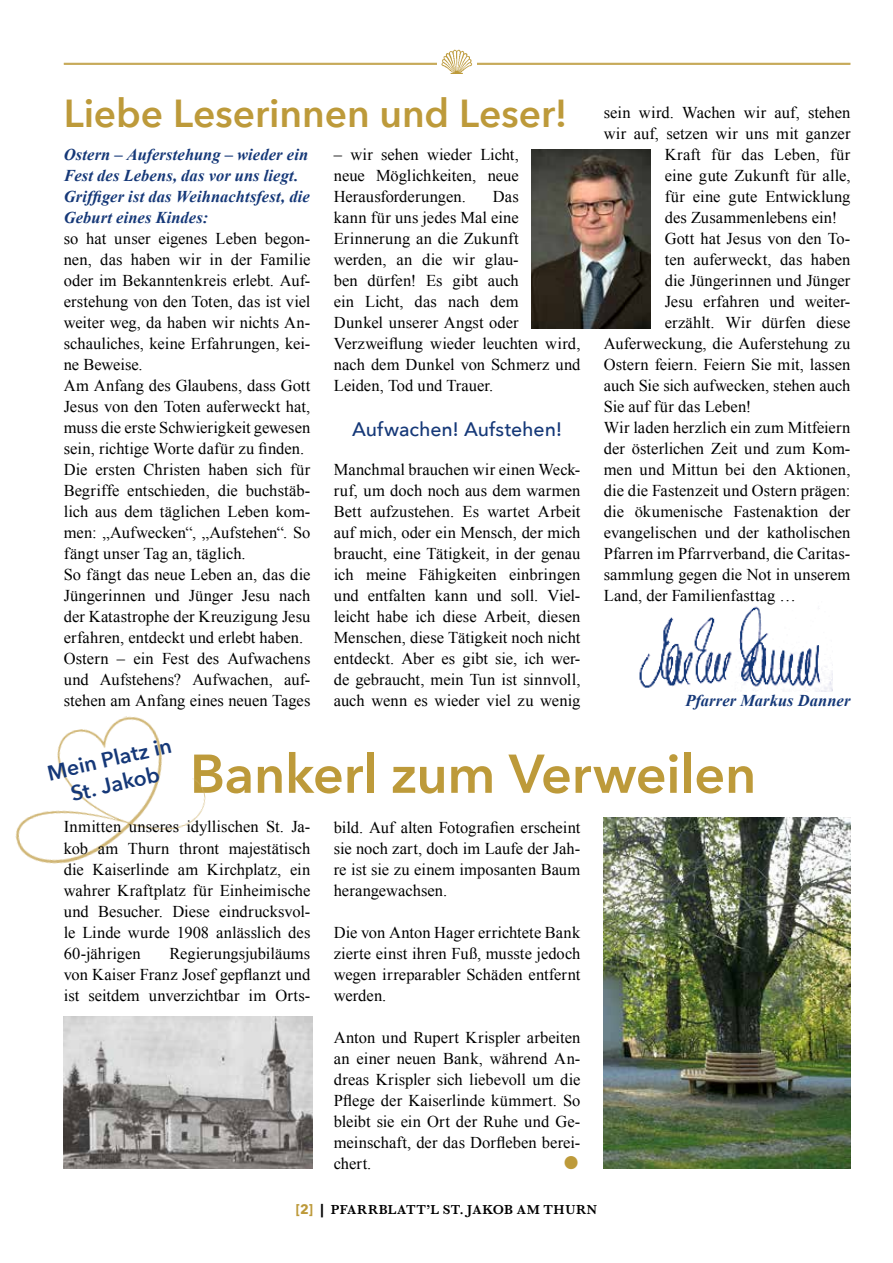
<style>
.page{position:relative;width:893px;height:1263px;background:#fff}
.page>*{position:absolute;margin:0;border:0;box-sizing:border-box;transform-origin:0 0}
.t1{font:600 54px "Avenir Next";letter-spacing:-.005em;color:#bd9a3a}
.t2{font:600 39px "Avenir Next";color:#bd9a3a}
.t3{font:30px "Times New Roman";color:#bd9a3a}
.t4{font:600 21.3px/25.5px "Avenir Next";color:#153878;text-align:center}
.t5{font:500 19.5px "Avenir Next";letter-spacing:-.005em;color:#153878}
.t6{font:16.5px/21px "Times New Roman";letter-spacing:.005em;color:#000;text-align:justify}
.t7{font:italic 700 16.5px/21px "Times New Roman";letter-spacing:.005em;color:#153878}
.t8{font:600 13.5px "Baskerville";letter-spacing:.045em;color:#000}
.s1{font-family:"Avenir Next";font-weight:700;color:#bd9a3a}
.s2{font-family:"Avenir Next";font-weight:700}
</style>
<div class="page">
<hr style="left:64px;top:63px;width:786px;height:1px;background:#bd9a3a">
<hr style="left:64px;top:64px;width:786px;height:1px;background:#bd9a3a">
<div style="left:437px;top:50px;width:40px;height:24px;background:#fff"></div>
<img style="left:442px;top:50px;width:30px;height:24px">
<img style="left:15px;top:716px;width:191px;height:148px">
<img style="left:639px;top:606px;width:193px;height:85px">
<img style="left:64px;top:1016px;width:248px;height:152px">
<img style="left:532px;top:150px;width:119px;height:178px">
<img style="left:604px;top:818px;width:246px;height:350px">
<h2 class="t2" style="left:64px;top:80px;width:506px">Liebe Leserinnen und Leser!</h2>
<p class="t7" style="left:64px;top:144px;width:247px">Ostern – Auferstehung – wieder ein<br>Fest des Lebens, das vor uns liegt.<br>Griffiger ist das Weihnachtsfest, die<br>Geburt eines Kindes:</p>
<p class="t6" style="left:64px;top:228px;width:248px;text-align:left">so hat unser eigenes Leben begon&shy;nen, das haben wir in der Familie oder im Bekanntenkreis erlebt. Auf&shy;erstehung von den Toten, das ist viel weiter weg, da haben wir nichts An&shy;schauliches, keine Erfahrungen, kei&shy;ne Beweise.<br>Am Anfang des Glaubens, dass Gott Jesus von den Toten auferweckt hat, muss die erste Schwierigkeit gewesen sein, richtige Worte dafür zu finden.<br>Die ersten Christen haben sich für Begriffe entschieden, die buchstäb&shy;lich aus dem täglichen Leben kom&shy;men: „Aufwecken“, „Aufstehen“. So fängt unser Tag an, täglich.<br>So fängt das neue Leben an, das die Jüngerinnen und Jünger Jesu nach der Katastrophe der Kreuzigung Jesu erfahren, entdeckt und erlebt haben.<br>Ostern – ein Fest des Aufwachens und Aufstehens? Aufwachen, auf&shy;stehen am Anfang eines neuen Tages</p>
<p class="t6" style="left:334px;top:144px;width:186px">– wir sehen wieder Licht, neue Möglichkeiten, neue Herausforderungen.</p>
<p class="t6" style="left:334px;top:186px;width:248px;text-align:left;text-indent:159px">Das<br>kann für uns jedes Mal eine<br>Erinnerung an die Zukunft<br>werden, an die wir glau-<br>ben dürfen! Es gibt auch<br>ein Licht, das nach dem<br>Dunkel unserer Angst oder<br>Verzweiflung wieder leuchten wird, nach dem Dunkel von Schmerz und<br>Leiden, Tod und Trauer.</p>
<p class="t5" style="left:352px;top:412px;width:212px">Aufwachen! Aufstehen!</p>
<p class="t6" style="left:334px;top:459px;width:248px">Manchmal brauchen wir einen Weck&shy;ruf, um doch noch aus dem warmen Bett aufzustehen. Es wartet Arbeit auf mich, oder ein Mensch, der mich braucht, eine Tätigkeit, in der genau ich meine Fähigkeiten einbringen und entfalten kann und soll. Viel&shy;leicht habe ich diese Arbeit, diesen Menschen, diese Tätigkeit noch nicht entdeckt. Aber es gibt sie, ich wer&shy;de gebraucht, mein Tun ist sinnvoll, auch wenn es wieder viel zu wenig</p>
<p class="t6" style="left:604px;top:102px;width:248px">sein wird. Wachen wir auf, stehen</p>
<p class="t6" style="left:604px;top:123px;width:248px">wir auf, setzen wir uns mit ganzer</p>
<p class="t6" style="left:665px;top:144px;width:187px">Kraft für das Leben, für</p>
<p class="t6" style="left:665px;top:165px;width:187px">eine gute Zukunft für alle,</p>
<p class="t6" style="left:665px;top:186px;width:187px">für eine gute Entwicklung</p>
<p class="t6" style="left:665px;top:207px;width:174px">des Zusammenlebens ein!</p>
<p class="t6" style="left:665px;top:228px;width:187px">Gott hat Jesus von den To-</p>
<p class="t6" style="left:665px;top:249px;width:187px">ten auferweckt, das haben</p>
<p class="t6" style="left:665px;top:270px;width:187px">die Jüngerinnen und Jünger</p>
<p class="t6" style="left:665px;top:291px;width:187px">Jesu erfahren und weiter-</p>
<p class="t6" style="left:665px;top:312px;width:187px">erzählt. Wir dürfen diese</p>
<p class="t6" style="left:604px;top:333px;width:248px">Auferweckung, die Auferstehung zu</p>
<p class="t6" style="left:604px;top:354px;width:248px">Ostern feiern. Feiern Sie mit, lassen</p>
<p class="t6" style="left:604px;top:375px;width:248px">auch Sie sich aufwecken, stehen auch</p>
<p class="t6" style="left:604px;top:396px;width:149px">Sie auf für das Leben!</p>
<p class="t6" style="left:604px;top:417px;width:248px">Wir laden herzlich ein zum Mitfeiern</p>
<p class="t6" style="left:604px;top:438px;width:248px">der österlichen Zeit und zum Kom-</p>
<p class="t6" style="left:604px;top:459px;width:248px">men und Mittun bei den Aktionen,</p>
<p class="t6" style="left:604px;top:480px;width:248px">die die Fastenzeit und Ostern prägen:</p>
<p class="t6" style="left:604px;top:501px;width:248px">die ökumenische Fastenaktion der</p>
<p class="t6" style="left:604px;top:522px;width:248px">evangelischen und der katholischen</p>
<p class="t6" style="left:604px;top:543px;width:248px">Pfarren im Pfarrverband, die Caritas-</p>
<p class="t6" style="left:604px;top:564px;width:248px">sammlung gegen die Not in unserem</p>
<p class="t6" style="left:604px;top:585px;width:194px">Land, der Familienfasttag …</p>
<p class="t7" style="left:685px;top:690px;width:167px">Pfarrer Markus Danner</p>
<p class="t4" style="left:45px;top:760px;width:128px;rotate:-13deg">Mein Platz in<br>St. Jakob</p>
<h1 class="t1" style="left:190px;top:728px;width:568px">Bankerl zum Verweilen</h1>
<p class="t6" style="left:64px;top:816px;width:248px">Inmitten unseres idyllischen St. Ja&shy;kob am Thurn thront majestätisch die Kaiserlinde am Kirchplatz, ein wahrer Kraftplatz für Einheimische und Besucher. Diese eindrucksvol&shy;le Linde wurde 1908 anlässlich des 60-jährigen</p>
<p class="t6" style="left:64px;top:942px;width:248px;text-indent:106px">Regierungsjubiläums von Kaiser Franz Josef gepflanzt und ist seitdem unverzichtbar im Orts-</p>
<p class="t6" style="left:334px;top:816px;width:248px">bild. Auf alten Fotografien erscheint sie noch zart, doch im Laufe der Jah&shy;re ist sie zu einem imposanten Baum herangewachsen.</p>
<p class="t6" style="left:334px;top:921px;width:248px">Die von Anton Hager errichtete Bank zierte einst ihren Fuß, musste jedoch wegen irreparabler Schäden entfernt werden.</p>
<p class="t6" style="left:334px;top:1026px;width:248px">Anton und Rupert Krispler arbeiten an einer neuen Bank, während An&shy;dreas Krispler sich liebevoll um die Pflege der Kaiserlinde kümmert. So bleibt sie ein Ort der Ruhe und Ge&shy;meinschaft, der das Dorfleben berei&shy;chert.</p>
<h3 class="t3" style="left:562px;top:1141px;width:20px">●</h3>
<p class="t8" style="left:296px;top:1200px;width:303px"><span class="s1">[2]</span> <span class="s2">|</span> PFARRBLATT’L ST. JAKOB AM THURN</p>
</div>
